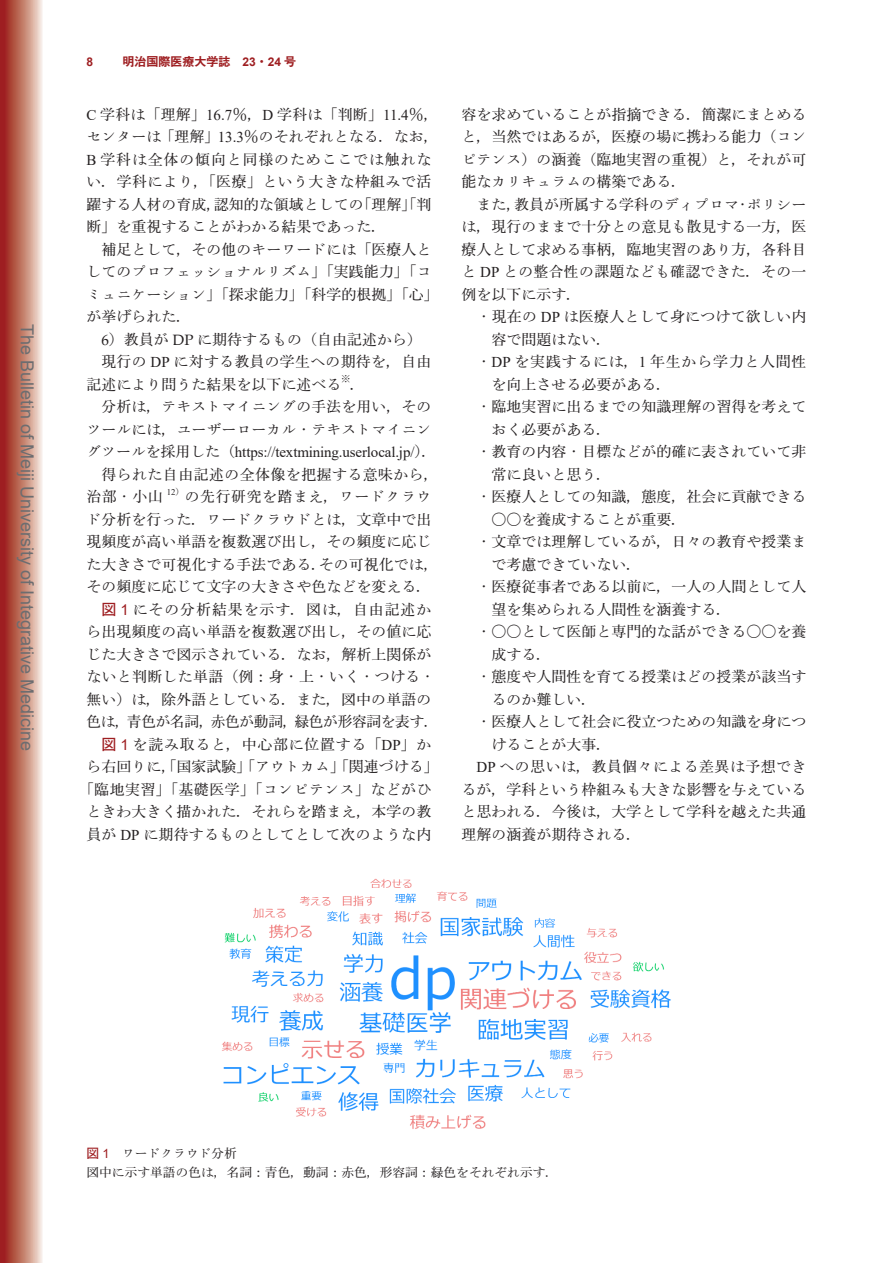
<style>
.page{position:relative;width:893px;height:1263px;background:#fff}
.page>*{position:absolute;margin:0;border:0;box-sizing:border-box;transform-origin:0 0}
.t1{font:18px "Arial";color:#6c6d70}
.t2{font:500 15px/22.5px "Iwa O Min Pro";color:#231f20}
.t3{font:500 15px/22.5px "Iwa O Min Pro";letter-spacing:.025em;color:#231f20}
.t4{font:15px "Times New Roman";letter-spacing:-.01em;color:#231f20}
.t5{font:500 15px "Iwa O Min Pro";letter-spacing:.045em;color:#231f20}
.t6{font:500 15px "Iwa O Min Pro";letter-spacing:-.02em;color:#231f20}
.t7{font:500 15px "Iwa O Min Pro";letter-spacing:.055em;color:#231f20}
.t8{font:500 15px "Iwa O Min Pro";letter-spacing:.03em;color:#231f20}
.t9{font:500 12.75px/19.5px "Iwa O Min Pro";color:#231f20}
.t10{font:12px "Iwa O Go Pro Eb";color:#9e1e21}
.t11{font:700 12px "Arial";color:#9e1e21}
.t12{font:8.7px "Times New Roman";color:#231f20}
.t13{font:500 8.7px "Iwa O Min Pro";color:#231f20}
.s1{font-family:"Arial";font-weight:700}
.s2{font-family:"Times New Roman";font-weight:400}
.s3{font-family:"Palatino Linotype";font-weight:400}
.s4{font-family:"Ryumin Pro";font-weight:300}
.s5{font-family:"Iwa O Min Pro";font-weight:500}
.s6{font-family:"Iwa O Go Pro Db";font-weight:400;color:#9e1e21}
.s7{font-family:"Arial";font-weight:400;color:#9e1e21}
</style>
<div class="page">
<svg style="left:0;top:0;width:43px;height:1263px;background:#c37a6e"></svg>
<img style="left:222px;top:879px;width:449px;height:250px">
<p class="t1" style="left:40px;top:324px;width:429px;rotate:90deg">The Bulletin of Meiji University of Integrative Medicine</p>
<p class="t11" style="left:86px;top:53px;width:8px">8</p>
<p class="t10" style="left:122px;top:53px;width:175px">明治国際医療大学誌　<span class="s1">23</span>・<span class="s1">24</span> 号</p>
<p class="t2" style="left:86px;top:102px;width:354px"><span class="s2">C</span> 学科は「理解」<span class="s2">16.7</span>％，<span class="s2">D</span> 学科は「判断」<span class="s2">11.4</span>％，センターは「理解」<span class="s2">13.3</span>％のそれぞれとなる．なお，<br><span class="s2">B</span> 学科は全体の傾向と同様のためここでは触れない．学科により，「医療」という大きな枠組みで活躍する人材の育成，認知的な領域としての「理解」「判断」を重視することがわかる結果であった．</p>
<p class="t2" style="left:86px;top:237px;width:354px;text-indent:15px">補足として，その他のキーワードには「医療人としてのプロフェッショナルリズム」「実践能力」「コミュニケーション」「探求能力」「科学的根拠」「心」が挙げられた．</p>
<p class="t2" style="left:101px;top:327px;width:322px"><span class="s3">6</span>）教員が <span class="s3">DP</span> に期待するもの（自由記述から）</p>
<p class="t2" style="left:101px;top:350px;width:332px">現行の <span class="s2">DP</span> に対する教員の学生への期待を，自由</p>
<p class="t2" style="left:86px;top:372px;width:256px">記述により問うた結果を以下に述べる</p>
<p class="t13" style="left:341px;top:373px;width:10px">※</p>
<p class="t2" style="left:350px;top:372px;width:16px">．</p>
<p class="t2" style="left:101px;top:395px;width:332px">分析は，テキストマイニングの手法を用い，その</p>
<p class="t2" style="left:86px;top:417px;width:347px">ツールには，ユーザーローカル<span class="s4">・</span>テキストマイニン</p>
<p class="t4" style="left:86px;top:441px;width:352px"><span class="s5">グツールを採用した（</span>https://textmining.userlocal.jp/<span class="s5">）．</span></p>
<p class="t3" style="left:86px;top:462px;width:354px;text-indent:15px">得られた自由記述の全体像を把握する意味から，治部<span class="s4">・</span>小山</p>
<p class="t12" style="left:167px;top:486px;width:19px">12<span class="s5">）</span></p>
<p class="t8" style="left:185px;top:486px;width:248px">の先行研究を踏まえ，ワードクラウ</p>
<p class="t2" style="left:86px;top:507px;width:346px">ド分析を行った．ワードクラウドとは，文章中で出</p>
<p class="t2" style="left:86px;top:530px;width:346px">現頻度が高い単語を複数選び出し，その頻度に応じ</p>
<p class="t2" style="left:86px;top:552px;width:354px">た大きさで可視化する手法である．その可視化では，</p>
<p class="t2" style="left:86px;top:575px;width:346px">その頻度に応じて文字の大きさや色などを変える．</p>
<p class="t7" style="left:101px;top:599px;width:331px"><span class="s6">図</span> <span class="s7">1</span> にその分析結果を示す．図は，自由記述か</p>
<p class="t2" style="left:86px;top:620px;width:347px">ら出現頻度の高い単語を複数選び出し，その値に応</p>
<p class="t2" style="left:86px;top:642px;width:347px">じた大きさで図示されている．なお，解析上関係が</p>
<p class="t2" style="left:86px;top:665px;width:350px">ないと判断した単語（例：身<span class="s4">・</span>上<span class="s4">・</span>いく<span class="s4">・</span>つける<span class="s4">・</span></p>
<p class="t2" style="left:86px;top:687px;width:346px">無い）は，除外語としている．また，図中の単語の</p>
<p class="t6" style="left:86px;top:711px;width:354px">色は，青色が名詞，赤色が動詞，緑色が形容詞を表す．</p>
<p class="t5" style="left:101px;top:734px;width:331px"><span class="s6">図</span> <span class="s7">1</span> を読み取ると，中心部に位置する「<span class="s2">DP</span>」か</p>
<p class="t2" style="left:86px;top:755px;width:354px">ら右回りに，「国家試験」「アウトカム」「関連づける」</p>
<p class="t3" style="left:79px;top:777px;width:354px">「臨地実習」「基礎医学」「コンピテンス」などがひ</p>
<p class="t2" style="left:86px;top:800px;width:347px">ときわ大きく描かれた．それらを踏まえ，本学の教</p>
<p class="t2" style="left:86px;top:822px;width:346px">員が <span class="s2">DP</span> に期待するものとしてとして次のような内</p>
<p class="t2" style="left:461px;top:102px;width:346px;text-align:justify">容を求めていることが指摘できる．簡潔にまとめると，当然ではあるが，医療の場に携わる能力（コンピテンス）の涵養（臨地実習の重視）と，それが可能なカリキュラムの構築である．</p>
<p class="t2" style="left:461px;top:192px;width:346px;text-align:justify;text-indent:15px">また，教員が所属する学科のディプロマ<span class="s4">・</span>ポリシーは，現行のままで十分との意見も散見する一方，医療人として求める事柄，臨地実習のあり方，各科目と <span class="s2">DP</span> との整合性の課題なども確認できた．その一例を以下に示す．</p>
<p class="t2" style="left:476px;top:305px;width:331px"><span class="s4">・</span>現在の <span class="s2">DP</span> は医療人として身につけて欲しい内</p>
<p class="t2" style="left:491px;top:327px;width:121px">容で問題はない．</p>
<p class="t5" style="left:476px;top:351px;width:332px"><span class="s4">・</span><span class="s2">DP</span> を実践するには，<span class="s2">1</span> 年生から学力と人間性</p>
<p class="t2" style="left:491px;top:372px;width:181px">を向上させる必要がある．</p>
<p class="t2" style="left:476px;top:395px;width:331px"><span class="s4">・</span>臨地実習に出るまでの知識理解の習得を考えて</p>
<p class="t2" style="left:491px;top:417px;width:121px">おく必要がある．</p>
<p class="t2" style="left:476px;top:440px;width:331px"><span class="s4">・</span>教育の内容<span class="s4">・</span>目標などが的確に表されていて非</p>
<p class="t2" style="left:491px;top:462px;width:121px">常に良いと思う．</p>
<p class="t2" style="left:476px;top:485px;width:331px"><span class="s4">・</span>医療人としての知識，態度，社会に貢献できる</p>
<p class="t2" style="left:491px;top:507px;width:196px">○○を養成することが重要．</p>
<p class="t2" style="left:476px;top:530px;width:331px"><span class="s4">・</span>文章では理解しているが，日々の教育や授業ま</p>
<p class="t2" style="left:491px;top:552px;width:151px">で考慮できていない．</p>
<p class="t2" style="left:476px;top:575px;width:331px"><span class="s4">・</span>医療従事者である以前に，一人の人間として人</p>
<p class="t2" style="left:491px;top:597px;width:241px">望を集められる人間性を涵養する．</p>
<p class="t2" style="left:476px;top:620px;width:331px"><span class="s4">・</span>○○として医師と専門的な話ができる○○を養</p>
<p class="t2" style="left:491px;top:642px;width:61px">成する．</p>
<p class="t2" style="left:476px;top:665px;width:331px"><span class="s4">・</span>態度や人間性を育てる授業はどの授業が該当す</p>
<p class="t2" style="left:491px;top:687px;width:106px">るのか難しい．</p>
<p class="t2" style="left:476px;top:710px;width:331px"><span class="s4">・</span>医療人として社会に役立つための知識を身につ</p>
<p class="t2" style="left:491px;top:732px;width:121px">けることが大事．</p>
<p class="t3" style="left:476px;top:755px;width:332px"><span class="s2">DP</span> への思いは，教員個々による差異は予想でき</p>
<p class="t2" style="left:461px;top:777px;width:346px">るが，学科という枠組みも大きな影響を与えている</p>
<p class="t2" style="left:461px;top:800px;width:346px">と思われる．今後は，大学として学科を越えた共通</p>
<p class="t2" style="left:461px;top:822px;width:181px">理解の涵養が期待される．</p>
<p class="t9" style="left:86px;top:1143px;width:473px"><span class="s6">図</span> <span class="s7">1</span>　ワードクラウド分析<br>図中に示す単語の色は，名詞：青色，動詞：赤色，形容詞：緑色をそれぞれ示す．</p>
</div>
